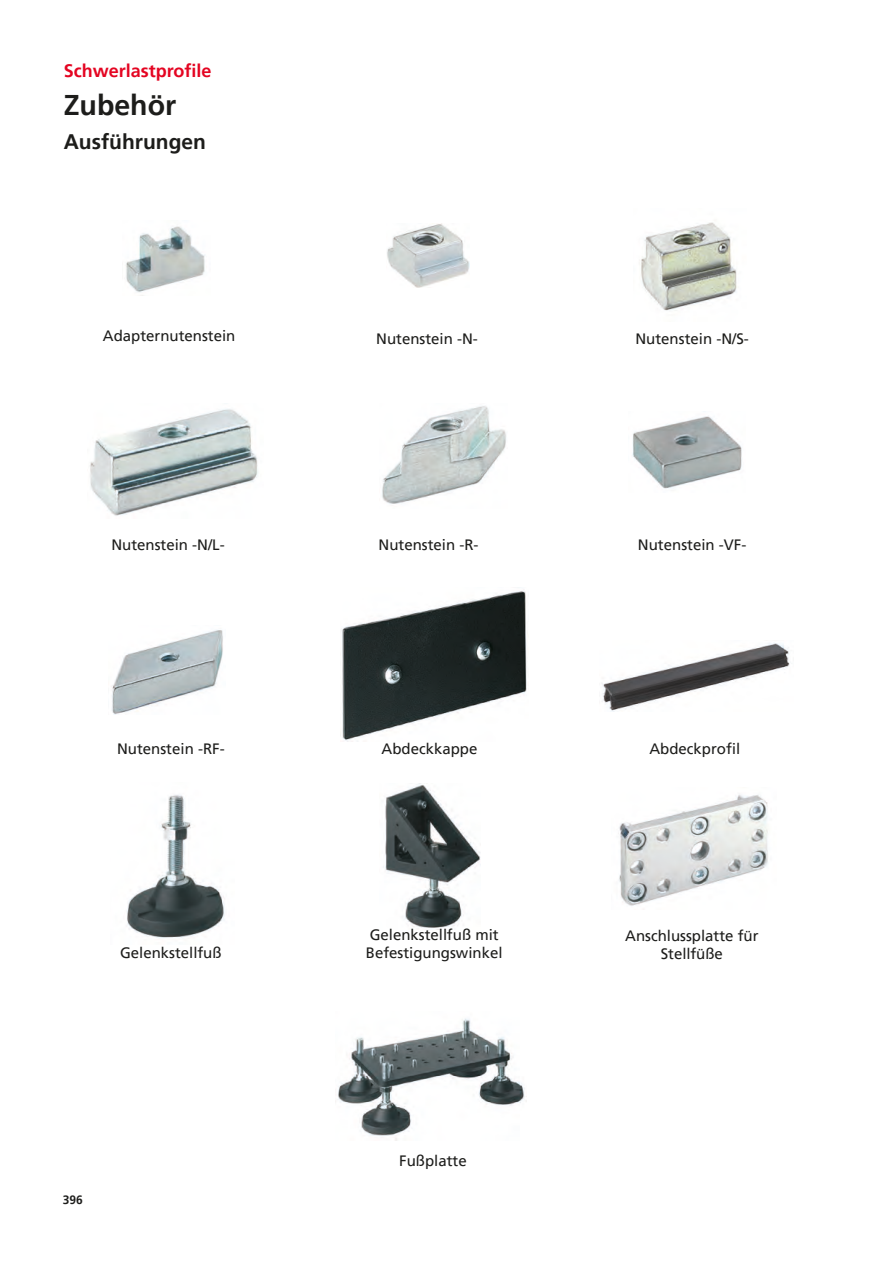
<style>
.page{position:relative;width:893px;height:1263px;background:#fff}
.page>*{position:absolute;margin:0;border:0;box-sizing:border-box;transform-origin:0 0}
.t1{font:700 28.5px "Frutiger LT Pro";color:#1d1d1b}
.t2{font:700 21px "Frutiger LT Pro";color:#1d1d1b}
.t3{font:700 18px "Frutiger LT Pro";color:#e40522}
.t4{font:15px/18px "Frutiger LT Pro";color:#1d1d1b}
.t5{font:700 12px "Frutiger LT Pro";color:#1d1d1b}
</style>
<div class="page">
<img style="left:387px;top:223px;width:83px;height:64px">
<img style="left:641px;top:222px;width:96px;height:89px">
<img style="left:90px;top:409px;width:168px;height:107px">
<img style="left:382px;top:406px;width:124px;height:98px">
<img style="left:632px;top:416px;width:110px;height:73px">
<img style="left:126px;top:226px;width:79px;height:70px">
<img style="left:342px;top:591px;width:185px;height:150px">
<img style="left:383px;top:783px;width:98px;height:145px">
<img style="left:338px;top:1018px;width:189px;height:122px">
<img style="left:602px;top:643px;width:188px;height:69px">
<img style="left:618px;top:794px;width:150px;height:112px">
<img style="left:112px;top:630px;width:111px;height:84px">
<img style="left:127px;top:795px;width:98px;height:143px">
<p class="t3" style="left:64px;top:60px;width:149px">Schwerlastprofile</p>
<h1 class="t1" style="left:64px;top:88px;width:114px">Zubehör</h1>
<h2 class="t2" style="left:64px;top:129px;width:144px">Ausführungen</h2>
<p class="t4" style="left:103px;top:327px;width:134px">Adapternutenstein</p>
<p class="t4" style="left:376px;top:330px;width:103px">Nutenstein -N-</p>
<p class="t4" style="left:635px;top:330px;width:115px">Nutenstein -N/S-</p>
<p class="t4" style="left:111px;top:536px;width:115px">Nutenstein -N/L-</p>
<p class="t4" style="left:378px;top:536px;width:102px">Nutenstein -R-</p>
<p class="t4" style="left:638px;top:536px;width:110px">Nutenstein -VF-</p>
<p class="t4" style="left:117px;top:740px;width:109px">Nutenstein -RF-</p>
<p class="t4" style="left:382px;top:740px;width:97px">Abdeckkappe</p>
<p class="t4" style="left:649px;top:740px;width:92px">Abdeckprofil</p>
<p class="t4" style="left:120px;top:944px;width:103px">Gelenkstellfuß</p>
<p class="t5" style="left:63px;top:1193px;width:22px">396</p>
<p class="t4" style="left:366px;top:926px;width:138px">Gelenkstellfuß mit<br>Befestigungswinkel</p>
<p class="t4" style="left:399px;top:1152px;width:69px">Fußplatte</p>
<p class="t4" style="left:625px;top:927px;width:135px;text-align:center">Anschlussplatte für<br>Stellfüße</p>
</div>
